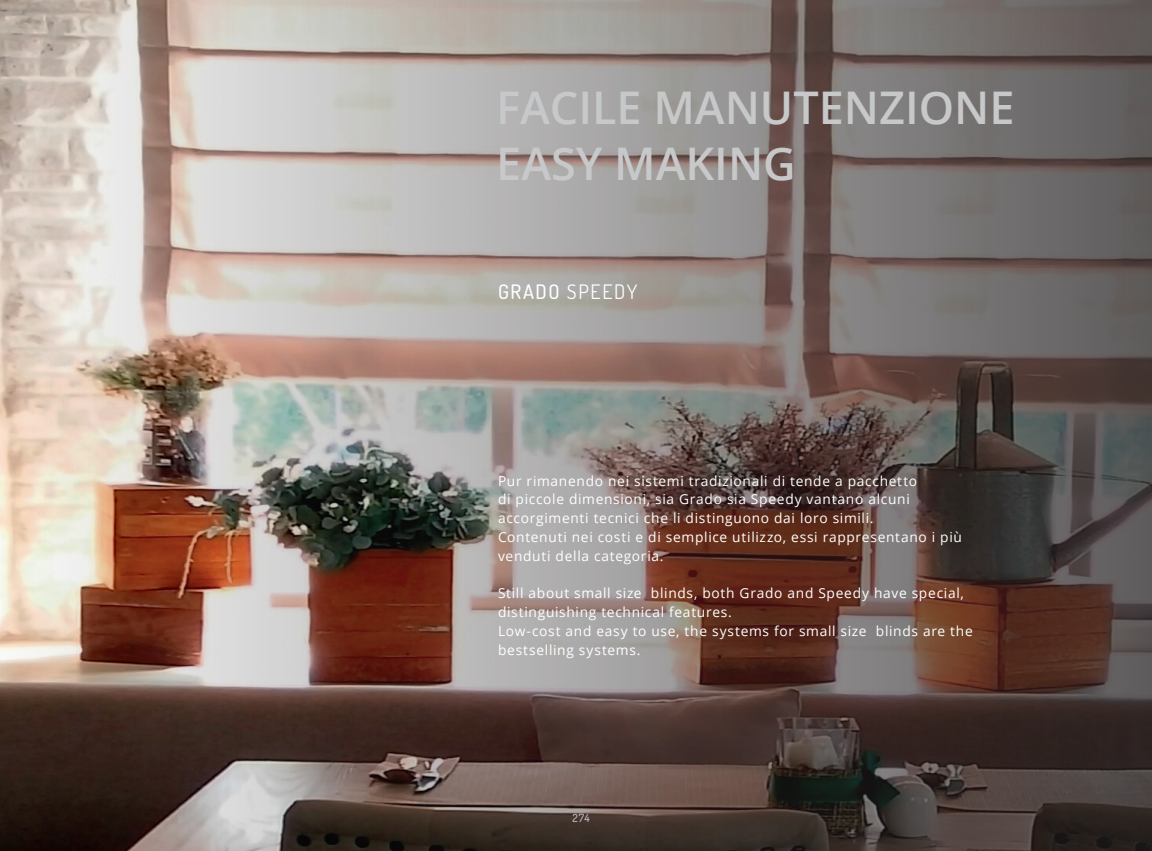
<style>
.page{position:relative;width:1152px;height:851px;background:#fff}
.page>*{position:absolute;margin:0;border:0;box-sizing:border-box;transform-origin:0 0}
.t1{font:600 45px "Open Sans";color:#c7c8ca}
.t2{font:20px "Dosis";letter-spacing:.08em;color:#fff}
.t3{font:13.75px/18.8px "Open Sans";letter-spacing:.05em;color:#fff}
.t4{font:500 11.25px "Dosis";color:#bcbdc0}
.s1{font-weight:500}
</style>
<div class="page">
<img style="left:0;top:0;width:1152px;height:850px">
<p class="t1" style="left:496px;top:76px;width:520px">FACILE MANUTENZIONE</p>
<p class="t1" style="left:496px;top:133px;width:301px">EASY MAKING</p>
<p class="t2" style="left:498px;top:279px;width:141px"><span class="s1">GRADO</span> SPEEDY</p>
<p class="t3" style="left:498px;top:471px;width:421px">Pur rimanendo nei sistemi tradizionali di tende a pacchetto</p>
<p class="t3" style="left:498px;top:489px;width:413px">di piccole dimensioni, sia Grado sia Speedy vantano alcuni</p>
<p class="t3" style="left:498px;top:508px;width:377px">accorgimenti tecnici che li distinguono dai loro simili.</p>
<p class="t3" style="left:498px;top:527px;width:465px">Contenuti nei costi e di semplice utilizzo, essi rappresentano i più venduti della categoria.</p>
<p class="t3" style="left:498px;top:583px;width:467px">Still about small size blinds, both Grado and Speedy have special, distinguishing technical features.</p>
<p class="t3" style="left:498px;top:621px;width:476px">Low-cost and easy to use, the systems for small size blinds are the bestselling systems.</p>
<p class="t4" style="left:572px;top:810px;width:19px">274</p>
</div>
